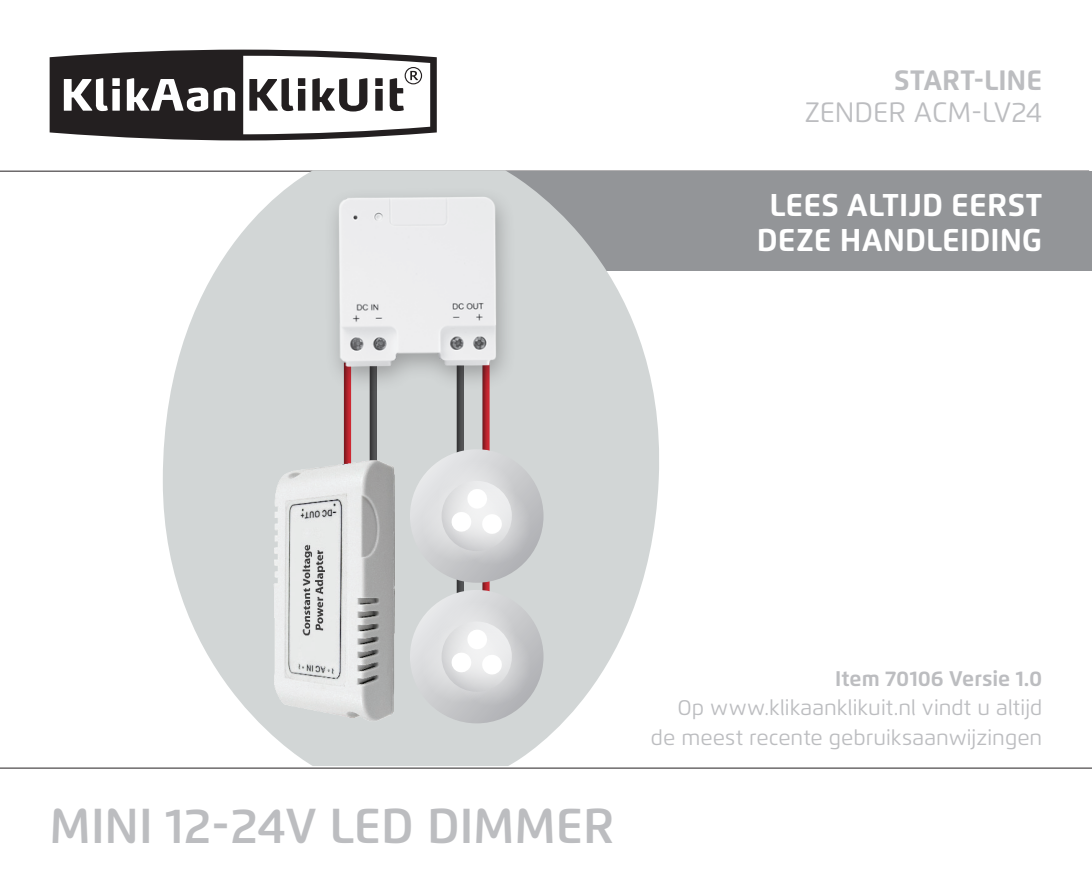
<style>
.page{position:relative;width:1092px;height:893px;background:#fff}
.page>*{position:absolute;margin:0;border:0;box-sizing:border-box;transform-origin:0 0}
.t1{font:600 49px "Flexo";color:#bcbdc0}
.t2{font:700 31.5px/35px "Flexo";color:#fff;text-align:center}
.t3{font:28px "Flexo";color:#bcbdc0}
.t4{font:700 28px "Flexo";color:#bcbdc0}
.t5{font:21.35px "Flexo";color:#bcbdc0}
.t6{font:700 21.35px "Flexo";color:#bcbdc0}
</style>
<div class="page">
<svg style="left:50px;top:50px;width:387px;height:90px"></svg>
<hr style="left:0;top:171px;width:1089px;height:1px;background:#231f20">
<hr style="left:0;top:767px;width:1091px;height:2px;background:#231f20">
<div style="left:367px;top:171px;width:724px;height:99px;background:#939598"></div>
<svg style="left:163px;top:170px;width:505px;height:596px;fill:#d2d6d6"></svg>
<div style="left:454px;top:357px;width:14px;height:280px;background:#231f20;opacity:.6"></div>
<div style="left:479px;top:357px;width:14px;height:280px;background:#231f20;opacity:.6"></div>
<div style="left:341px;top:357px;width:14px;height:280px;background:#231f20;opacity:.6"></div>
<div style="left:367px;top:357px;width:14px;height:280px;background:#231f20;opacity:.6"></div>
<img style="left:271px;top:454px;width:134px;height:286px">
<img style="left:270px;top:134px;width:294px;height:294px">
<div style="left:410px;top:590px;width:133px;height:133px;background:#babbbe;border-radius:67px"></div>
<svg style="left:411px;top:590px;width:130px;height:125px"></svg>
<div style="left:410px;top:449px;width:133px;height:134px;background:#babbbe;border-radius:67px"></div>
<svg style="left:411px;top:449px;width:130px;height:125px"></svg>
<p class="t4" style="left:894px;top:63px;width:150px">START-LINE</p>
<p class="t3" style="left:804px;top:95px;width:239px">ZENDER ACM-LV24</p>
<h2 class="t2" style="left:756px;top:187px;width:287px">LEES ALTIJD EERST<br>DEZE HANDLEIDING</h2>
<p class="t1" style="left:50px;top:796px;width:566px">MINI 12-24V LED DIMMER</p>
<p class="t6" style="left:835px;top:665px;width:208px">Item 70106 Versie 1.0</p>
<p class="t5" style="left:677px;top:695px;width:366px">Op www.klikaanklikuit.nl vindt u altijd</p>
<p class="t5" style="left:651px;top:725px;width:393px">de meest recente gebruiksaanwijzingen</p>
</div>
